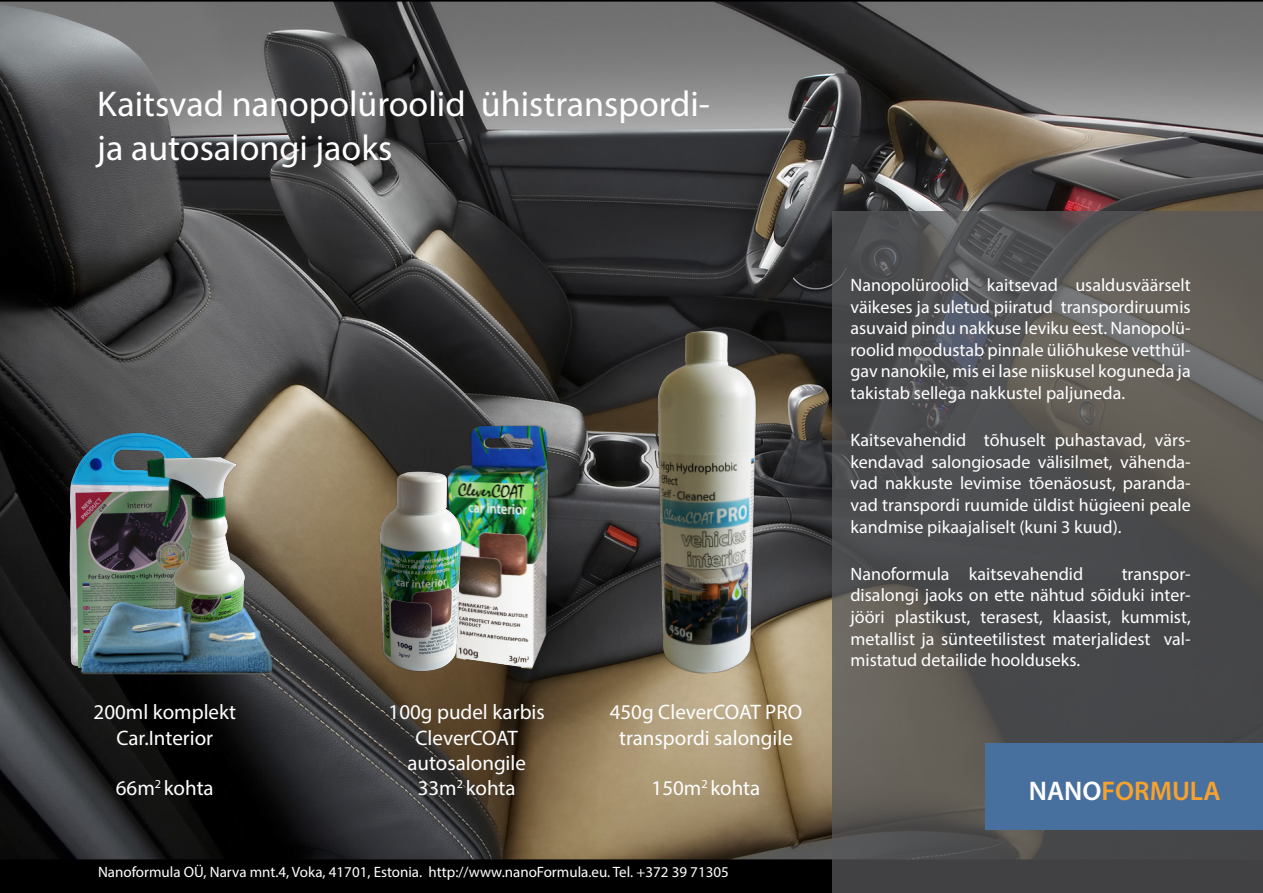
<style>
.page{position:relative;width:1263px;height:893px;background:#fff}
.page>*{position:absolute;margin:0;border:0;box-sizing:border-box;transform-origin:0 0}
.t1{font:36px/43.2px "Myriad Pro";color:#fff}
.t2{font:600 27px "Myriad Pro";color:#f9a22b}
.t3{font:21px/25.2px "Myriad Pro";color:#fff;text-align:center}
.t4{font:18px/21.6px "Myriad Pro";color:#fff;text-align:justify}
.t5{font:15px "Myriad Pro";color:#fff}
.s1{color:#fff}
</style>
<div class="page">
<img style="left:0;top:0;width:1263px;height:893px">
<svg style="left:832px;top:211px;width:431px;height:682px;background:#535251"></svg>
<div style="left:985px;top:743px;width:278px;height:87px;background:#48709f"></div>
<img style="left:584px;top:326px;width:242px;height:348px">
<img style="left:403px;top:402px;width:175px;height:272px">
<img style="left:328px;top:453px;width:152px;height:221px">
<img style="left:38px;top:431px;width:35px;height:243px">
<img style="left:73px;top:431px;width:206px;height:243px">
<p class="t1" style="left:97px;top:82px;width:614px">Kaitsvad nanopolüroolid ühistranspordi&shy;ja autosalongi jaoks</p>
<p class="t3" style="left:94px;top:699px;width:144px">200ml komplekt<br>Car.Interior</p>
<p class="t3" style="left:116px;top:775px;width:99px">66m<sup>2</sup> kohta</p>
<p class="t3" style="left:389px;top:699px;width:158px">100g pudel karbis</p>
<p class="t3" style="left:415px;top:725px;width:104px">CleverCOAT</p>
<p class="t3" style="left:407px;top:750px;width:120px">autosalongile</p>
<p class="t3" style="left:418px;top:775px;width:99px">33m<sup>2</sup> kohta</p>
<p class="t3" style="left:610px;top:699px;width:194px">450g CleverCOAT PRO transpordi salongile</p>
<p class="t3" style="left:652px;top:775px;width:110px">150m<sup>2</sup> kohta</p>
<p class="t5" style="left:98px;top:863px;width:632px">Nanoformula OÜ, Narva mnt.4, Voka, 41701, Estonia. http://www.nanoFormula.eu. Tel. +372 39 71305</p>
<p class="t4" style="left:850px;top:274px;width:342px">Nanopolüroolid kaitsevad usaldusväärselt väikeses ja suletud piiratud transpordiruumis asuvaid pindu nakkuse leviku eest. Nanopolü&shy;roolid moodustab pinnale üliõhukese vetthül&shy;gav nanokile, mis ei lase niiskusel koguneda ja takistab sellega nakkustel paljuneda.</p>
<p class="t4" style="left:850px;top:429px;width:342px">Kaitsevahendid tõhuselt puhastavad, värs&shy;kendavad salongiosade välisilmet, vähenda&shy;vad nakkuste levimise tõenäosust, paranda&shy;vad transpordi ruumide üldist hügieeni peale kandmise pikaajaliselt (kuni 3 kuud).</p>
<p class="t4" style="left:850px;top:563px;width:234px">Nanoformula kaitsevahendid</p>
<p class="t4" style="left:850px;top:563px;width:342px;text-indent:271px">transpor&shy;disalongi jaoks on ette nähtud sõiduki inter&shy;jööri plastikust, terasest, klaasist, kummist, metallist ja sünteetilistest materjalidest val&shy;mistatud detailide hoolduseks.</p>
<h2 class="t2" style="left:1029px;top:773px;width:193px"><span class="s1">NANO</span>FORMULA</h2>
</div>
